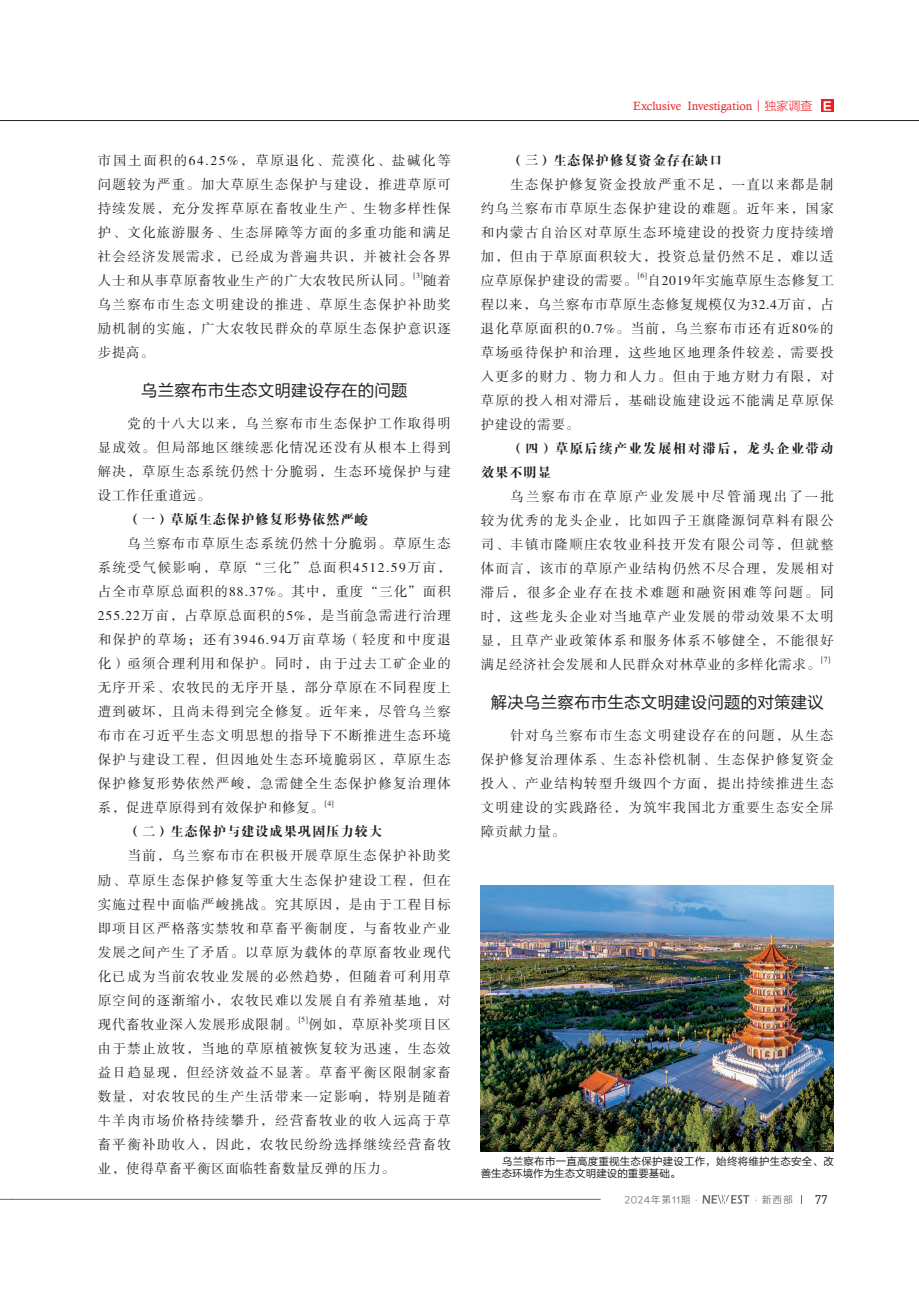
<style>
.page{position:relative;width:919px;height:1289px;background:#fff}
.page>*{position:absolute;margin:0;border:0;box-sizing:border-box;transform-origin:0 0}
.t1{font:16.5px "FZLTHK GBK1 0";letter-spacing:.01em;color:#231f20}
.t2{font:13.5px/24px "FZSSK GBK1 0";letter-spacing:.095em;color:#231f20;text-align:justify}
.t3{font:13.5px "FZDBSK GBK1 0";letter-spacing:.05em;color:#231f20}
.t4{font:13.5px/24px "FZDBSK GBK1 0";letter-spacing:.09em;color:#231f20}
.t5{font:12.45px "DIN";color:#231f20}
.t6{font:12px "Calisto";color:#ee1d23}
.t7{font:10.5px/12px "FZLTHK GBK1 0";letter-spacing:.02em;color:#231f20}
.t8{font:9.75px "Loong Flash Sans GB Regular";letter-spacing:.1em;color:#6c6d70}
.t9{font:7.8px "FZSSK GBK1 0";color:#231f20}
.s1{font-family:"FZLTXHK GBK1 0"}
.s2{font-family:"FZLTDHK GBK1 0";font-size:11.4px;color:#fff}
</style>
<div class="page">
<svg style="left:0;top:1199px;width:13px;height:1px"></svg>
<svg style="left:0;top:120px;width:13px;height:1px"></svg>
<hr style="left:13px;top:1199px;width:587px;height:1px;background:#6c6d70">
<svg style="left:702px;top:1195px;width:47px;height:8px"></svg>
<hr style="left:13px;top:120px;width:905px;height:1px;background:#231f20">
<div style="left:821px;top:99px;width:12px;height:13px;background:#ee1d23"></div>
<img style="left:480px;top:885px;width:353px;height:266px">
<p class="t2" style="left:98px;top:149px;width:354px">市国土面积的64.25%，草原退化、荒漠化、盐碱化等问题较为严重。加大草原生态保护与建设，推进草原可持续发展，充分发挥草原在畜牧业生产、生物多样性保护、文化旅游服务、生态屏障等方面的多重功能和满足社会经济发展需求，已经成为普遍共识，并被社会各界人士和从事草原畜牧业生产的广大农牧民所认同。</p>
<p class="t9" style="left:413px;top:271px;width:11px">[3]</p>
<p class="t2" style="left:98px;top:269px;width:354px;text-indent:325px">随着乌兰察布市生态文明建设的推进、草原生态保护补助奖励机制的实施，广大农牧民群众的草原生态保护意识逐步提高。</p>
<p class="t1" style="left:141px;top:381px;width:268px">乌兰察布市生态文明建设存在的问题</p>
<p class="t2" style="left:98px;top:412px;width:354px;text-indent:30px">党的十八大以来，乌兰察布市生态保护工作取得明显成效。但局部地区继续恶化情况还没有从根本上得到解决，草原生态系统仍然十分脆弱，生态环境保护与建设工作任重道远。</p>
<p class="t3" style="left:128px;top:512px;width:242px">（一）草原生态保护修复形势依然严峻</p>
<p class="t2" style="left:98px;top:532px;width:354px;text-indent:30px">乌兰察布市草原生态系统仍然十分脆弱。草原生态系统受气候影响，草原“三化”总面积4512.59万亩，占全市草原总面积的88.37%。其中，重度“三化”面积255.22万亩，占草原总面积的5%，是当前急需进行治理和保护的草场；还有3946.94万亩草场（轻度和中度退化）亟须合理利用和保护。同时，由于过去工矿企业的无序开采、农牧民的无序开垦，部分草原在不同程度上遭到破坏，且尚未得到完全修复。近年来，尽管乌兰察布市在习近平生态文明思想的指导下不断推进生态环境保护与建设工程，但因地处生态环境脆弱区，草原生态保护修复形势依然严峻，急需健全生态保护修复治理体系，促进草原得到有效保护和修复。</p>
<p class="t9" style="left:325px;top:799px;width:10px">[4]</p>
<p class="t3" style="left:128px;top:824px;width:256px">（二）生态保护与建设成果巩固压力较大</p>
<p class="t2" style="left:98px;top:844px;width:354px;text-indent:30px">当前，乌兰察布市在积极开展草原生态保护补助奖励、草原生态保护修复等重大生态保护建设工程，但在实施过程中面临严峻挑战。究其原因，是由于工程目标即项目区严格落实禁牧和草畜平衡制度，与畜牧业产业发展之间产生了矛盾。以草原为载体的草原畜牧业现代化已成为当前农牧业发展的必然趋势，但随着可利用草原空间的逐渐缩小，农牧民难以发展自有养殖基地，对现代畜牧业深入发展形成限制。</p>
<p class="t9" style="left:299px;top:1015px;width:11px">[5]</p>
<p class="t2" style="left:98px;top:1012px;width:354px;text-indent:210px">例如，草原补奖项目区由于禁止放牧，当地的草原植被恢复较为迅速，生态效益日趋显现，但经济效益不显著。草畜平衡区限制家畜数量，对农牧民的生产生活带来一定影响，特别是随着牛羊肉市场价格持续攀升，经营畜牧业的收入远高于草畜平衡补助收入，因此，农牧民纷纷选择继续经营畜牧业，使得草畜平衡区面临牲畜数量反弹的压力。</p>
<p class="t6" style="left:633px;top:99px;width:201px">Exclusive Investigation<span class="s1">丨独家调查</span> <span class="s2">Ｅ</span></p>
<p class="t3" style="left:510px;top:153px;width:213px">（三）生态保护修复资金存在缺口</p>
<p class="t2" style="left:480px;top:173px;width:354px;text-indent:30px">生态保护修复资金投放严重不足，一直以来都是制约乌兰察布市草原生态保护建设的难题。近年来，国家和内蒙古自治区对草原生态环境建设的投资力度持续增加，但由于草原面积较大，投资总量仍然不足，难以适应草原保护建设的需要。</p>
<p class="t9" style="left:638px;top:271px;width:11px">[6]</p>
<p class="t2" style="left:480px;top:269px;width:354px;text-indent:167px">自2019年实施草原生态修复工程以来，乌兰察布市草原生态修复规模仅为32.4万亩，占退化草原面积的0.7%。当前，乌兰察布市还有近80%的草场亟待保护和治理，这些地区地理条件较差，需要投入更多的财力、物力和人力。但由于地方财力有限，对草原的投入相对滞后，基础设施建设远不能满足草原保护建设的需要。</p>
<p class="t4" style="left:480px;top:436px;width:354px;text-indent:30px">（四）草原后续产业发展相对滞后，龙头企业带动效果不明显</p>
<p class="t2" style="left:480px;top:485px;width:354px;text-indent:30px">乌兰察布市在草原产业发展中尽管涌现出了一批较为优秀的龙头企业，比如四子王旗隆源饲草料有限公司、丰镇市隆顺庄农牧业科技开发有限公司等，但就整体而言，该市的草原产业结构仍然不尽合理，发展相对滞后，很多企业存在技术难题和融资困难等问题。同时，这些龙头企业对当地草产业发展的带动效果不太明显，且草产业政策体系和服务体系不够健全，不能很好满足经济社会发展和人民群众对林草业的多样化需求。</p>
<p class="t9" style="left:821px;top:655px;width:10px">[7]</p>
<p class="t1" style="left:490px;top:693px;width:335px">解决乌兰察布市生态文明建设问题的对策建议</p>
<p class="t2" style="left:480px;top:724px;width:354px;text-indent:30px">针对乌兰察布市生态文明建设存在的问题，从生态保护修复治理体系、生态补偿机制、生态保护修复资金投入、产业结构转型升级四个方面，提出持续推进生态文明建设的实践路径，为筑牢我国北方重要生态安全屏障贡献力量。</p>
<p class="t7" style="left:480px;top:1155px;width:354px">　　乌兰察布市一直高度重视生态保护建设工作，始终将维护生态安全、改善生态环境作为生态文明建设的重要基础。</p>
<p class="t8" style="left:625px;top:1194px;width:169px">2024年第11期·　　　　 ·新西部</p>
<p class="t5" style="left:814px;top:1191px;width:7px">77</p>
</div>
